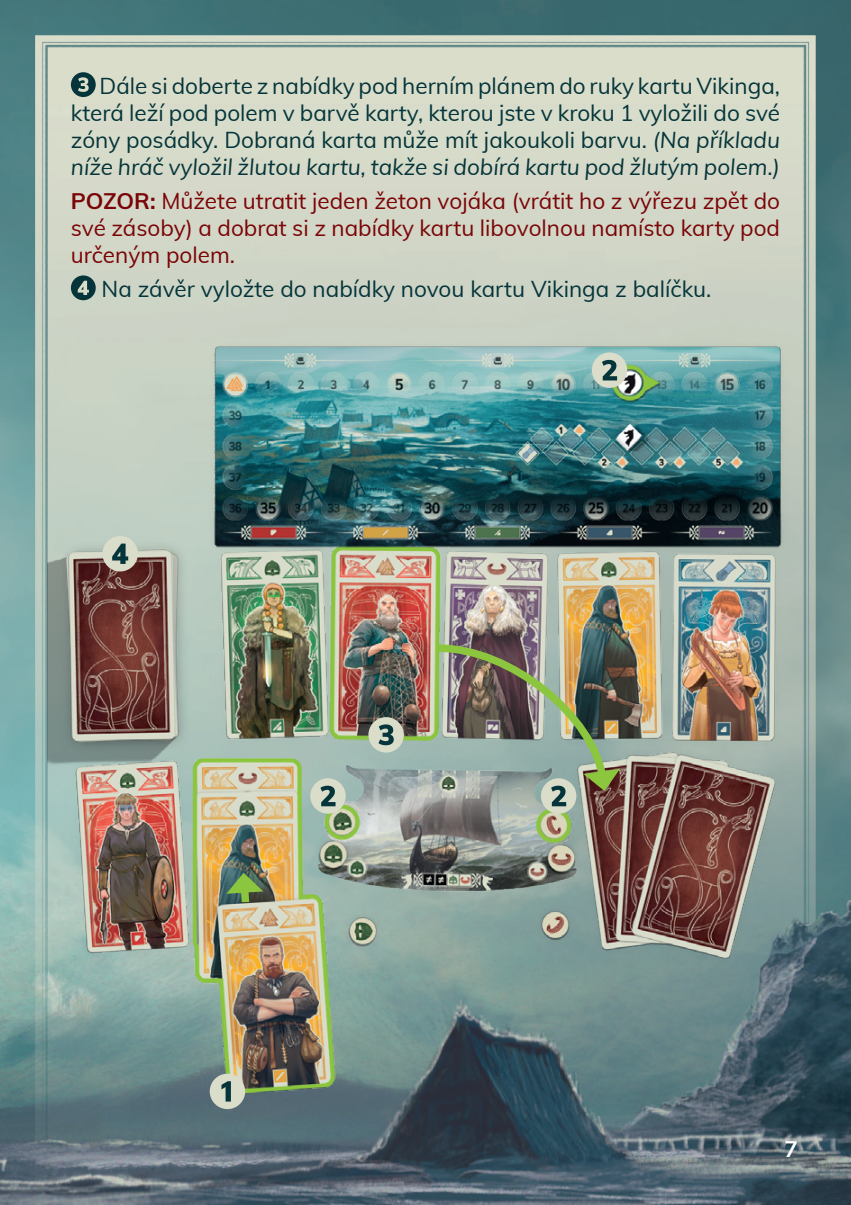
<style>
.page{position:relative;width:851px;height:1205px;background:#fff}
.page>*{position:absolute;margin:0;border:0;box-sizing:border-box;transform-origin:0 0}
.t1{font:22.5px/27px "Muli";color:#05353a;text-align:justify}
.t2{font:22.5px/27px "Muli";color:#7a0406;text-align:justify}
.t3{font:700 22.5px "Muli";color:#fff}
.s1{font-style:italic}
.s2{font-weight:700}
</style>
<div class="page">
<img style="left:0;top:0;width:850px;height:1205px">
<img style="left:47px;top:335px;width:745px;height:767px">
<svg style="left:226px;top:873px;width:37px;height:37px"></svg>
<div style="left:210px;top:1073px;width:35px;height:36px;background:#daddca;border-radius:50%"></div>
<svg style="left:221px;top:1081px;width:10px;height:20px"></svg>
<div style="left:310px;top:778px;width:35px;height:36px;background:#daddca;border-radius:50%"></div>
<svg style="left:320px;top:786px;width:15px;height:20px"></svg>
<div style="left:541px;top:778px;width:35px;height:36px;background:#daddca;border-radius:50%"></div>
<img style="left:431px;top:641px;width:189px;height:165px">
<div style="left:591px;top:352px;width:36px;height:36px;background:#daddca;border-radius:50%"></div>
<svg style="left:602px;top:360px;width:15px;height:20px"></svg>
<div style="left:368px;top:717px;width:36px;height:35px;background:#daddca;border-radius:50%"></div>
<svg style="left:378px;top:724px;width:16px;height:21px"></svg>
<div style="left:102px;top:536px;width:36px;height:35px;background:#daddca;border-radius:50%"></div>
<svg style="left:112px;top:543px;width:16px;height:21px"></svg>
<div style="left:71px;top:72px;width:25px;height:25px;background:#05353a;border-radius:50%"></div>
<svg style="left:78px;top:77px;width:11px;height:15px"></svg>
<div style="left:71px;top:275px;width:25px;height:25px;background:#05353a;border-radius:50%"></div>
<svg style="left:78px;top:281px;width:11px;height:14px"></svg>
<p class="t1" style="left:71px;top:71px;width:710px;text-indent:29px">Dále si doberte z nabídky pod herním plánem do ruky kartu Vikinga, která leží pod polem v barvě karty, kterou jste v kroku 1 vyložili do své zóny posádky. Dobraná karta může mít jakoukoli barvu. <span class="s1">(Na příkladu níže hráč vyložil žlutou kartu, takže si dobírá kartu pod žlutým polem.)</span></p>
<p class="t2" style="left:71px;top:186px;width:710px"><span class="s2">POZOR:</span> Můžete utratit jeden žeton vojáka (vrátit ho z výřezu zpět do své zásoby) a dobrat si z nabídky kartu libovolnou namísto karty pod určeným polem.</p>
<p class="t1" style="left:102px;top:274px;width:611px">Na závěr vyložte do nabídky novou kartu Vikinga z balíčku.</p>
<p class="t3" style="left:784px;top:1132px;width:15px">7</p>
</div>
